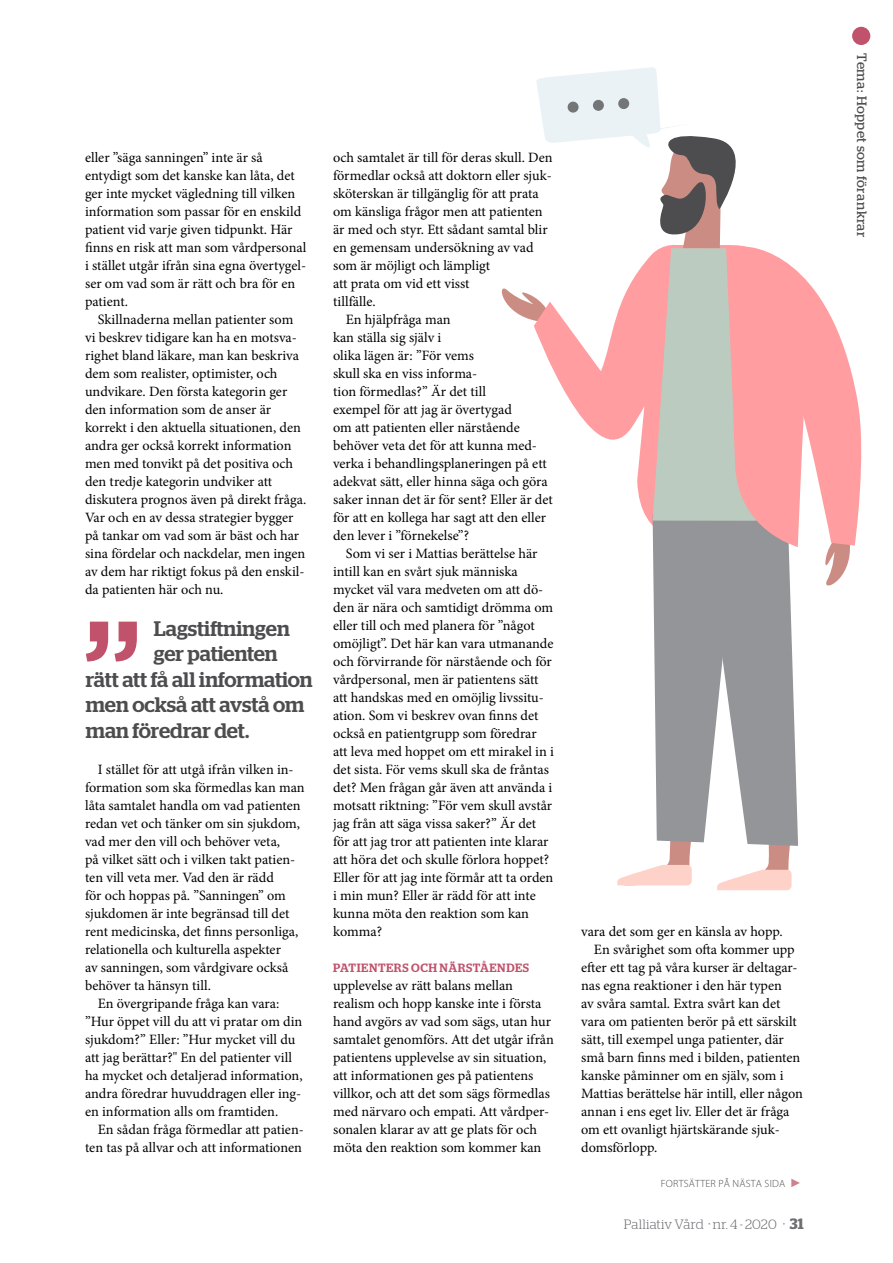
<style>
.page{position:relative;width:893px;height:1263px;background:#fff}
.page>*{position:absolute;margin:0;border:0;box-sizing:border-box;transform-origin:0 0}
.t1{font:500 21px "Stag";color:#4d4d4f}
.t2{font:14.25px/18px "Minion Pro";color:#000}
.t3{font:300 13.5px "Stag";letter-spacing:.015em;color:#6d6e71}
.t4{font:13.5px "Stag";letter-spacing:.03em;color:#4d4d4f}
.t5{font:500 12px "Stag";letter-spacing:.045em;color:#c0526b}
.t6{font:300 10.5px "Myriad Pro";letter-spacing:.02em;color:#4d4d4f}
.s1{font-family:"Arial";font-weight:400;font-size:12px;color:#cf818c}
.s2{font-size:16.5px}
.s3{font-weight:600;font-size:15px}
</style>
<div class="page">
<div style="left:852px;top:27px;width:18px;height:18px;background:#c0526b;border-radius:50%"></div>
<svg style="left:86px;top:622px;width:51px;height:39px"></svg>
<svg style="left:501px;top:67px;width:361px;height:824px"></svg>
<svg style="left:567px;top:101px;width:12px;height:12px"></svg>
<div style="left:593px;top:100px;width:11px;height:11px;background:#737577;border-radius:50%"></div>
<div style="left:618px;top:98px;width:11px;height:11px;background:#737577;border-radius:50%"></div>
<p class="t2" style="left:85px;top:149px;width:223px">eller ”säga sanningen” inte är så entydigt som det kanske kan låta, det ger inte mycket vägledning till vilken information som passar för en enskild patient vid varje given tidpunkt. Här finns en risk att man som vårdpersonal i stället utgår ifrån sina egna övertygel&shy;ser om vad som är rätt och bra för en patient.</p>
<p class="t2" style="left:85px;top:310px;width:223px;text-indent:13px">Skillnaderna mellan patienter som vi beskrev tidigare kan ha en motsva&shy;righet bland läkare, man kan beskriva dem som realister, optimister, och undvikare. Den första kategorin ger den information som de anser är korrekt i den aktuella situationen, den andra ger också korrekt information men med tonvikt på det positiva och den tredje kategorin undviker att diskutera prognos även på direkt fråga.<br>Var och en av dessa strategier bygger på tankar om vad som är bäst och har sina fördelar och nackdelar, men ingen av dem har riktigt fokus på den enskil&shy;da patienten här och nu.</p>
<h1 class="t1" style="left:154px;top:616px;width:137px">Lagstiftningen</h1>
<h1 class="t1" style="left:154px;top:642px;width:125px">ger patienten</h1>
<h1 class="t1" style="left:86px;top:667px;width:228px">rätt att få all information</h1>
<h1 class="t1" style="left:86px;top:693px;width:220px">men också att avstå om</h1>
<h1 class="t1" style="left:86px;top:718px;width:165px">man föredrar det.</h1>
<p class="t2" style="left:98px;top:760px;width:197px">I stället för att utgå ifrån vilken in-</p>
<p class="t2" style="left:85px;top:778px;width:221px">formation som ska förmedlas kan man</p>
<p class="t2" style="left:85px;top:796px;width:217px">låta samtalet handla om vad patienten</p>
<p class="t2" style="left:85px;top:814px;width:217px">redan vet och tänker om sin sjukdom,</p>
<p class="t2" style="left:85px;top:832px;width:197px">vad mer den vill och behöver veta,</p>
<p class="t2" style="left:85px;top:850px;width:212px">på vilket sätt och i vilken takt patien-</p>
<p class="t2" style="left:85px;top:868px;width:190px">ten vill veta mer. Vad den är rädd</p>
<p class="t2" style="left:85px;top:886px;width:202px">för och hoppas på. ”Sanningen” om</p>
<p class="t2" style="left:85px;top:904px;width:206px">sjukdomen är inte begränsad till det</p>
<p class="t2" style="left:85px;top:922px;width:215px">rent medicinska, det finns personliga,</p>
<p class="t2" style="left:85px;top:940px;width:197px">relationella och kulturella aspekter</p>
<p class="t2" style="left:85px;top:958px;width:205px">av sanningen, som vårdgivare också</p>
<p class="t2" style="left:85px;top:976px;width:127px">behöver ta hänsyn till.</p>
<p class="t2" style="left:98px;top:994px;width:183px">En övergripande fråga kan vara:</p>
<p class="t2" style="left:85px;top:1012px;width:219px">”Hur öppet vill du att vi pratar om din</p>
<p class="t2" style="left:85px;top:1030px;width:212px">sjukdom?” Eller: ”Hur mycket vill du</p>
<p class="t2" style="left:85px;top:1048px;width:208px">att jag berättar?" En del patienter vill</p>
<p class="t2" style="left:85px;top:1066px;width:219px">ha mycket och detaljerad information,</p>
<p class="t2" style="left:85px;top:1084px;width:218px">andra föredrar huvuddragen eller ing-</p>
<p class="t2" style="left:85px;top:1102px;width:195px">en information alls om framtiden.</p>
<p class="t2" style="left:98px;top:1120px;width:208px">En sådan fråga förmedlar att patien-</p>
<p class="t2" style="left:85px;top:1138px;width:218px">ten tas på allvar och att informationen</p>
<p class="t2" style="left:333px;top:148px;width:221px">och samtalet är till för deras skull. Den</p>
<p class="t2" style="left:333px;top:166px;width:220px">förmedlar också att doktorn eller sjuk-</p>
<p class="t2" style="left:333px;top:184px;width:207px">sköterskan är tillgänglig för att prata</p>
<p class="t2" style="left:333px;top:202px;width:211px">om känsliga frågor men att patienten</p>
<p class="t2" style="left:333px;top:220px;width:216px">är med och styr. Ett sådant samtal blir</p>
<p class="t2" style="left:333px;top:238px;width:202px">en gemensam undersökning av vad</p>
<p class="t2" style="left:333px;top:256px;width:159px">som är möjligt och lämpligt</p>
<p class="t2" style="left:333px;top:274px;width:138px">att prata om vid ett visst</p>
<p class="t2" style="left:333px;top:292px;width:44px">tillfälle.</p>
<p class="t2" style="left:346px;top:310px;width:106px">En hjälpfråga man</p>
<p class="t2" style="left:333px;top:328px;width:110px">kan ställa sig själv i</p>
<p class="t2" style="left:333px;top:346px;width:142px">olika lägen är: ”För vems</p>
<p class="t2" style="left:333px;top:364px;width:146px">skull ska en viss informa-</p>
<p class="t2" style="left:333px;top:382px;width:155px">tion förmedlas?” Är det till</p>
<p class="t2" style="left:333px;top:400px;width:180px">exempel för att jag är övertygad</p>
<p class="t2" style="left:333px;top:418px;width:188px">om att patienten eller närstående</p>
<p class="t2" style="left:333px;top:436px;width:205px">behöver veta det för att kunna med-</p>
<p class="t2" style="left:333px;top:454px;width:215px">verka i behandlingsplaneringen på ett</p>
<p class="t2" style="left:333px;top:472px;width:216px">adekvat sätt, eller hinna säga och göra</p>
<p class="t2" style="left:333px;top:490px;width:221px">saker innan det är för sent? Eller är det</p>
<p class="t2" style="left:333px;top:508px;width:215px">för att en kollega har sagt att den eller</p>
<p class="t2" style="left:333px;top:526px;width:137px">den lever i ”förnekelse”?</p>
<p class="t2" style="left:346px;top:544px;width:193px">Som vi ser i Mattias berättelse här</p>
<p class="t2" style="left:333px;top:562px;width:186px">intill kan en svårt sjuk människa</p>
<p class="t2" style="left:333px;top:580px;width:212px">mycket väl vara medveten om att dö-</p>
<p class="t2" style="left:333px;top:598px;width:222px">den är nära och samtidigt drömma om</p>
<p class="t2" style="left:333px;top:616px;width:203px">eller till och med planera för ”något</p>
<p class="t2" style="left:333px;top:634px;width:222px">omöjligt”. Det här kan vara utmanande</p>
<p class="t2" style="left:333px;top:652px;width:220px">och förvirrande för närstående och för</p>
<p class="t2" style="left:333px;top:670px;width:207px">vårdpersonal, men är patientens sätt</p>
<p class="t2" style="left:333px;top:688px;width:212px">att handskas med en omöjlig livssitu-</p>
<p class="t2" style="left:333px;top:706px;width:207px">ation. Som vi beskrev ovan finns det</p>
<p class="t2" style="left:333px;top:724px;width:205px">också en patientgrupp som föredrar</p>
<p class="t2" style="left:333px;top:742px;width:222px">att leva med hoppet om ett mirakel in i</p>
<p class="t2" style="left:333px;top:760px;width:217px">det sista. För vems skull ska de fråntas</p>
<p class="t2" style="left:333px;top:778px;width:221px">det? Men frågan går även att använda i</p>
<p class="t2" style="left:333px;top:796px;width:221px">motsatt riktning: ”För vem skull avstår</p>
<p class="t2" style="left:333px;top:814px;width:205px">jag från att säga vissa saker?” Är det</p>
<p class="t2" style="left:333px;top:832px;width:217px">för att jag tror att patienten inte klarar</p>
<p class="t2" style="left:333px;top:850px;width:218px">att höra det och skulle förlora hoppet?</p>
<p class="t2" style="left:333px;top:868px;width:222px">Eller för att jag inte förmår att ta orden</p>
<p class="t2" style="left:333px;top:886px;width:204px">i min mun? Eller är rädd för att inte</p>
<p class="t2" style="left:333px;top:904px;width:197px">kunna möta den reaktion som kan</p>
<p class="t2" style="left:333px;top:922px;width:50px">komma?</p>
<p class="t5" style="left:333px;top:961px;width:197px">PATIENTERS OCH NÄRSTÅENDES</p>
<p class="t2" style="left:333px;top:977px;width:222px">upplevelse av rätt balans mellan realism och hopp kanske inte i första hand avgörs av vad som sägs, utan hur samtalet genomförs. Att det utgår ifrån patientens upplevelse av sin situation, att informationen ges på patientens villkor, och att det som sägs förmedlas med närvaro och empati. Att vårdper&shy;sonalen klarar av att ge plats för och möta den reaktion som kommer kan</p>
<p class="t2" style="left:581px;top:922px;width:203px">vara det som ger en känsla av hopp.</p>
<p class="t2" style="left:594px;top:940px;width:202px">En svårighet som ofta kommer upp</p>
<p class="t2" style="left:581px;top:958px;width:218px">efter ett tag på våra kurser är deltagar-</p>
<p class="t2" style="left:581px;top:976px;width:202px">nas egna reaktioner i den här typen</p>
<p class="t2" style="left:581px;top:994px;width:201px">av svåra samtal. Extra svårt kan det</p>
<p class="t2" style="left:581px;top:1012px;width:217px">vara om patienten berör på ett särskilt</p>
<p class="t2" style="left:581px;top:1030px;width:204px">sätt, till exempel unga patienter, där</p>
<p class="t2" style="left:581px;top:1048px;width:221px">små barn finns med i bilden, patienten</p>
<p class="t2" style="left:581px;top:1066px;width:204px">kanske påminner om en själv, som i</p>
<p class="t2" style="left:581px;top:1084px;width:223px">Mattias berättelse här intill, eller någon</p>
<p class="t2" style="left:581px;top:1102px;width:210px">annan i ens eget liv. Eller det är fråga</p>
<p class="t2" style="left:581px;top:1120px;width:200px">om ett ovanligt hjärtskärande sjuk-</p>
<p class="t2" style="left:581px;top:1138px;width:78px">domsförlopp.</p>
<p class="t6" style="left:661px;top:1177px;width:142px">FORTSÄTTER PÅ NÄSTA SIDA <span class="s1">►</span></p>
<p class="t3" style="left:624px;top:1217px;width:181px">Palliativ Vård <span class="s2">·</span> nr. 4 - 2020 <span class="s2">·</span> <span class="s3">31</span></p>
<p class="t4" style="left:870px;top:53px;width:186px;rotate:90deg">Tema: Hoppet som förankrar</p>
</div>
